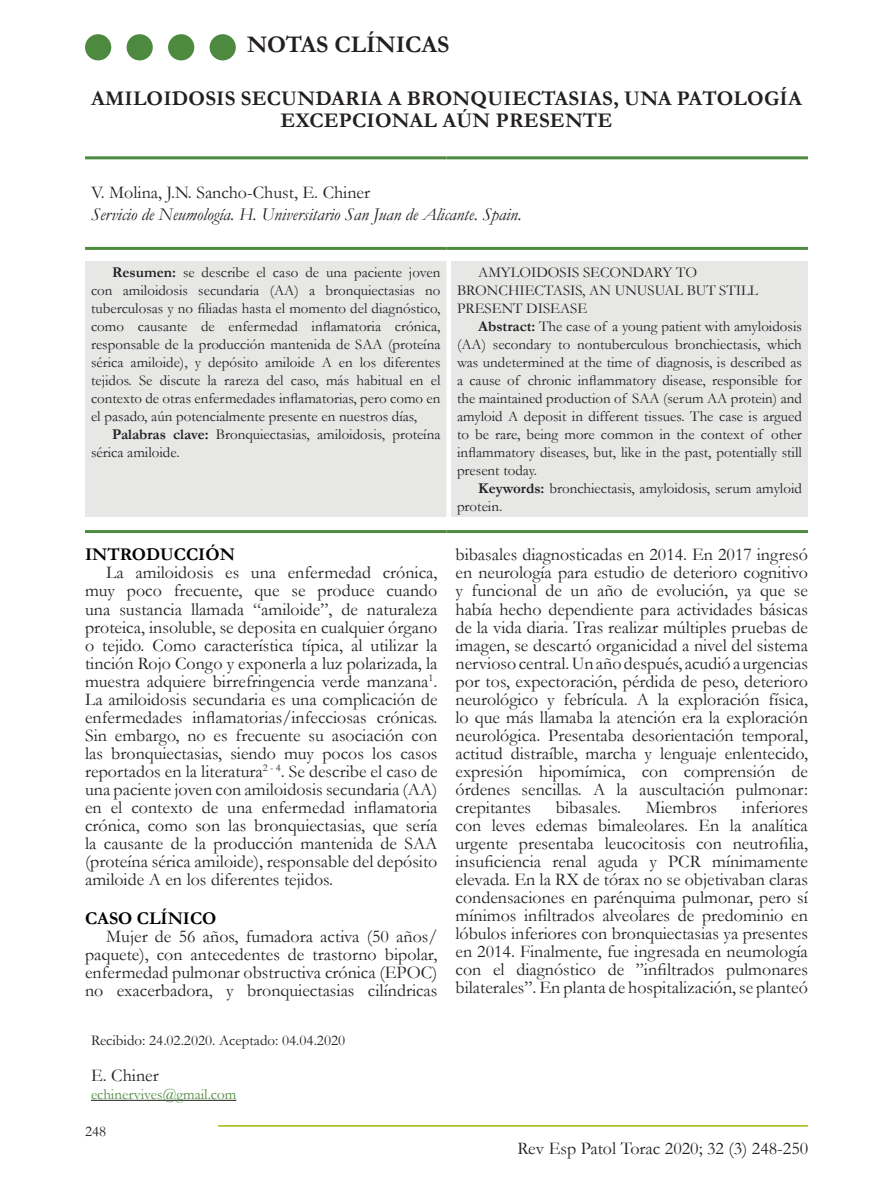
<style>
.page{position:relative;width:893px;height:1191px;background:#fff}
.page>*{position:absolute;margin:0;border:0;box-sizing:border-box;transform-origin:0 0}
.t1{font:700 24px "Garamond";color:#231f20}
.TÍTULOS{font:700 21px/22.5px "Garamond";letter-spacing:.01em;color:#231f20;text-align:center}
.GENERAL{font:18px/18px "Garamond";color:#231f20;text-align:justify}
.GENERAL-2{font:italic 18px "Garamond";color:#231f20}
.TITULO_INTERIOR{font:700 18px "Garamond";color:#000}
.RESUMEN{font:15px/18px "Garamond";color:#231f20}
.GENERAL-3{font:15px "Garamond";color:#4d8a3f}
.s1{font-weight:700}
</style>
<div class="page">
<div style="left:85px;top:34px;width:26px;height:26px;background:#4d8a3f;border-radius:50%"></div>
<div style="left:127px;top:34px;width:26px;height:26px;background:#4d8a3f;border-radius:50%"></div>
<div style="left:210px;top:34px;width:26px;height:26px;background:#4d8a3f;border-radius:50%"></div>
<div style="left:168px;top:34px;width:26px;height:26px;background:#4d8a3f;border-radius:50%"></div>
<hr style="left:218px;top:1125px;width:590px;height:1px;background:#adc435">
<hr style="left:85px;top:156px;width:361px;height:3px;background:#4d8a3f">
<svg style="left:446px;top:156px;width:5px;height:3px"></svg>
<hr style="left:451px;top:156px;width:357px;height:3px;background:#4d8a3f">
<hr style="left:85px;top:247px;width:361px;height:3px;background:#4d8a3f">
<svg style="left:446px;top:247px;width:5px;height:3px"></svg>
<hr style="left:451px;top:247px;width:357px;height:3px;background:#4d8a3f">
<div style="left:85px;top:261px;width:723px;height:272px;background:#e7e7e6"></div>
<hr style="left:451px;top:530px;width:357px;height:3px;background:#4d8a3f">
<hr style="left:91px;top:1100px;width:145px;height:1px;background:#231f20">
<p class="t1" style="left:247px;top:28px;width:204px">NOTAS CLÍNICAS</p>
<p class="TÍTULOS" style="left:91px;top:87px;width:712px">AMILOIDOSIS SECUNDARIA A BRONQUIECTASIAS, UNA PATOLOGÍA<br>EXCEPCIONAL AÚN PRESENTE</p>
<p class="GENERAL" style="left:91px;top:183px;width:281px">V. Molina, J.N. Sancho-Chust, E. Chiner</p>
<p class="GENERAL-2" style="left:91px;top:202px;width:432px">Servicio de Neumología. H. Universitario San Juan de Alicante. Spain.</p>
<p class="RESUMEN" style="left:91px;top:263px;width:351px;text-align:justify;text-indent:21px"><span class="s1">Resumen:</span> se describe el caso de una paciente joven con amiloidosis secundaria (AA) a bronquiectasias no tuberculosas y no filiadas hasta el momento del diagnóstico, como causante de enfermedad inflamatoria crónica, responsable de la producción mantenida de SAA (proteína sérica amiloide), y depósito amiloide A en los diferentes tejidos. Se discute la rareza del caso, más habitual en el contexto de otras enfermedades inflamatorias, pero como en el pasado, aún potencialmente presente en nuestros días,</p>
<p class="RESUMEN" style="left:91px;top:425px;width:351px;text-indent:21px"><span class="s1">Palabras clave:</span> Bronquiectasias, amiloidosis, proteína sérica amiloide.</p>
<p class="TITULO_INTERIOR" style="left:85px;top:542px;width:151px">INTRODUCCIÓN</p>
<p class="GENERAL" style="left:85px;top:563px;width:354px;text-indent:21px">La amiloidosis es una enfermedad crónica, muy poco frecuente, que se produce cuando una sustancia llamada “amiloide”, de naturaleza proteica, insoluble, se deposita en cualquier órgano o tejido. Como característica típica, al utilizar la tinción Rojo Congo y exponerla a luz polarizada, la muestra adquiere birrefringencia verde manzana<sup>1</sup>.<br>La amiloidosis secundaria es una complicación de enfermedades inflamatorias/infecciosas crónicas.<br>Sin embargo, no es frecuente su asociación con las bronquiectasias, siendo muy pocos los casos reportados en la literatura<sup>2</sup> <sup>-</sup> <sup>4</sup>. Se describe el caso de una paciente joven con amiloidosis secundaria (AA) en el contexto de una enfermedad inflamatoria crónica, como son las bronquiectasias, que sería la causante de la producción mantenida de SAA (proteína sérica amiloide), responsable del depósito amiloide A en los diferentes tejidos.</p>
<p class="TITULO_INTERIOR" style="left:85px;top:906px;width:133px">CASO CLÍNICO</p>
<p class="GENERAL" style="left:85px;top:927px;width:354px;text-indent:21px">Mujer de 56 años, fumadora activa (50 años/ paquete), con antecedentes de trastorno bipolar, enfermedad pulmonar obstructiva crónica (EPOC) no exacerbadora, y bronquiectasias cilíndricas</p>
<p class="RESUMEN" style="left:91px;top:1031px;width:256px">Recibido: 24.02.2020. Aceptado: 04.04.2020</p>
<p class="GENERAL" style="left:91px;top:1066px;width:69px">E. Chiner</p>
<p class="GENERAL-3" style="left:91px;top:1084px;width:147px">echinervives@gmail.com</p>
<p class="RESUMEN" style="left:85px;top:1122px;width:23px">248</p>
<p class="RESUMEN" style="left:457px;top:263px;width:303px;text-indent:21px">AMYLOIDOSIS SECONDARY TO<br>BRONCHIECTASIS, AN UNUSUAL BUT STILL<br>PRESENT DISEASE</p>
<p class="RESUMEN" style="left:457px;top:317px;width:346px;text-align:justify;text-indent:21px"><span class="s1">Abstract:</span> The case of a young patient with amyloidosis (AA) secondary to nontuberculous bronchiectasis, which was undetermined at the time of diagnosis, is described as a cause of chronic inflammatory disease, responsible for the maintained production of SAA (serum AA protein) and amyloid A deposit in different tissues. The case is argued to be rare, being more common in the context of other inflammatory diseases, but, like in the past, potentially still present today.</p>
<p class="RESUMEN" style="left:457px;top:479px;width:346px;text-indent:21px"><span class="s1">Keywords:</span> bronchiectasis, amyloidosis, serum amyloid protein.</p>
<p class="GENERAL" style="left:455px;top:545px;width:354px">bibasales diagnosticadas en 2014. En 2017 ingresó en neurología para estudio de deterioro cognitivo y funcional de un año de evolución, ya que se había hecho dependiente para actividades básicas de la vida diaria. Tras realizar múltiples pruebas de imagen, se descartó organicidad a nivel del sistema nervioso central. Un año después, acudió a urgencias por tos, expectoración, pérdida de peso, deterioro neurológico y febrícula. A la exploración física, lo que más llamaba la atención era la exploración neurológica. Presentaba desorientación temporal, actitud distraíble, marcha y lenguaje enlentecido, expresión hipomímica, con comprensión de órdenes sencillas. A la auscultación pulmonar: crepitantes</p>
<p class="GENERAL" style="left:556px;top:797px;width:67px">bibasales.</p>
<p class="GENERAL" style="left:646px;top:797px;width:73px">Miembros</p>
<p class="GENERAL" style="left:455px;top:797px;width:354px;text-indent:286px">inferiores con leves edemas bimaleolares. En la analítica urgente presentaba leucocitosis con neutrofilia, insuficiencia renal aguda y PCR mínimamente elevada. En la RX de tórax no se objetivaban claras condensaciones en parénquima pulmonar, pero sí mínimos infiltrados alveolares de predominio en lóbulos inferiores con bronquiectasias ya presentes en 2014. Finalmente, fue ingresada en neumología con el diagnóstico de ”infiltrados pulmonares bilaterales”. En planta de hospitalización, se planteó</p>
<p class="GENERAL" style="left:517px;top:1138px;width:292px">Rev Esp Patol Torac 2020; 32 (3) 248-250</p>
</div>
